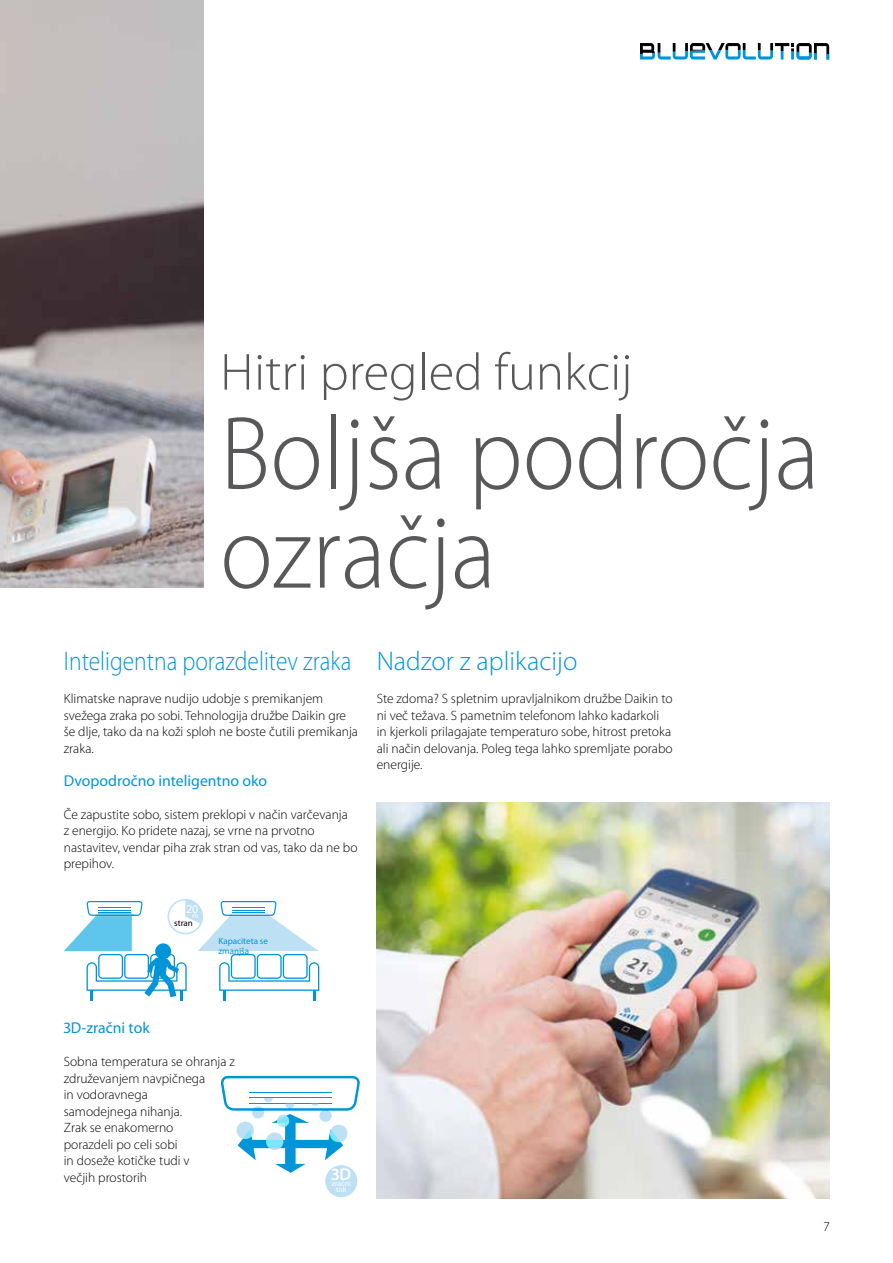
<style>
.page{position:relative;width:893px;height:1263px;background:#fff}
.page>*{position:absolute;margin:0;border:0;box-sizing:border-box;transform-origin:0 0}
.t1{font:300 105px/99px "Myriad Pro";color:#58585a;scale:.94 1}
.t2{font:300 52.5px "Myriad Pro";color:#58585a}
.t3{font:300 27px "Myriad Pro";color:#0095d8;scale:.87 1}
.t4{font:300 27px "Myriad Pro";color:#0095d8}
.t5{font:15.75px "Myriad Pro";color:#0095d8}
.t6{font:300 13.5px/16.5px "Myriad Pro";color:#000}
.t7{font:12px "Myriad Pro";color:#fff}
.t8{font:9px/10.8px "Myriad Pro";color:#0095d8}
.t9{font:9px "Myriad Pro";color:#000}
.t10{font:7.8px/6px "Myriad Pro";color:#fff;text-align:center}
</style>
<div class="page">
<img style="left:0;top:0;width:203px;height:588px">
<img style="left:377px;top:802px;width:452px;height:396px">
<svg style="left:64px;top:899px;width:255px;height:101px"></svg>
<div style="left:155px;top:943px;width:16px;height:16px;background:#0095d8;border-radius:50%"></div>
<svg style="left:221px;top:1076px;width:139px;height:97px"></svg>
<div style="left:325px;top:1165px;width:32px;height:32px;background:#bde0f4;border-radius:50%"></div>
<svg style="left:640px;top:43px;width:189px;height:17px"></svg>
<h2 class="t2" style="left:220px;top:340px;width:414px">Hitri pregled funkcij</h2>
<h1 class="t1" style="left:220px;top:403px;width:639px">Boljša področja ozračja</h1>
<h3 class="t3" style="left:64px;top:645px;width:332px">Inteligentna porazdelitev zraka</h3>
<p class="t6" style="left:64px;top:690px;width:296px">Klimatske naprave nudijo udobje s premikanjem svežega zraka po sobi. Tehnologija družbe Daikin gre še dlje, tako da na koži sploh ne boste čutili premikanja zraka.</p>
<p class="t5" style="left:64px;top:771px;width:205px">Dvopodročno inteligentno oko</p>
<p class="t6" style="left:64px;top:806px;width:295px">Če zapustite sobo, sistem preklopi v način varčevanja<br>z energijo. Ko pridete nazaj, se vrne na prvotno nastavitev, vendar piha zrak stran od vas, tako da ne bo prepihov.</p>
<p class="t7" style="left:187px;top:902px;width:13px">2 0<sub>m</sub></p>
<p class="t9" style="left:174px;top:918px;width:20px">stran</p>
<p class="t8" style="left:218px;top:935px;width:51px">Kapaciteta se zmanjša</p>
<h3 class="t4" style="left:377px;top:645px;width:202px">Nadzor z aplikacijo</h3>
<p class="t6" style="left:377px;top:690px;width:297px">Ste zdoma? S spletnim upravljalnikom družbe Daikin to ni več težava. S pametnim telefonom lahko kadarkoli in kjerkoli prilagajate temperaturo sobe, hitrost pretoka ali način delovanja. Poleg tega lahko spremljate porabo energije.</p>
<p class="t5" style="left:64px;top:1018px;width:88px">3D-zračni tok</p>
<p class="t6" style="left:64px;top:1053px;width:173px">Sobna temperatura se ohranja z združevanjem navpičnega<br>in vodoravnega<br>samodejnega nihanja.<br>Zrak se enakomerno<br>porazdeli po celi sobi<br>in doseže kotičke tudi v<br>večjih prostorih</p>
<p class="t10" style="left:331px;top:1180px;width:21px"><sup>3D</sup>zračni tok</p>
<p class="t6" style="left:824px;top:1218px;width:7px">7</p>
</div>
